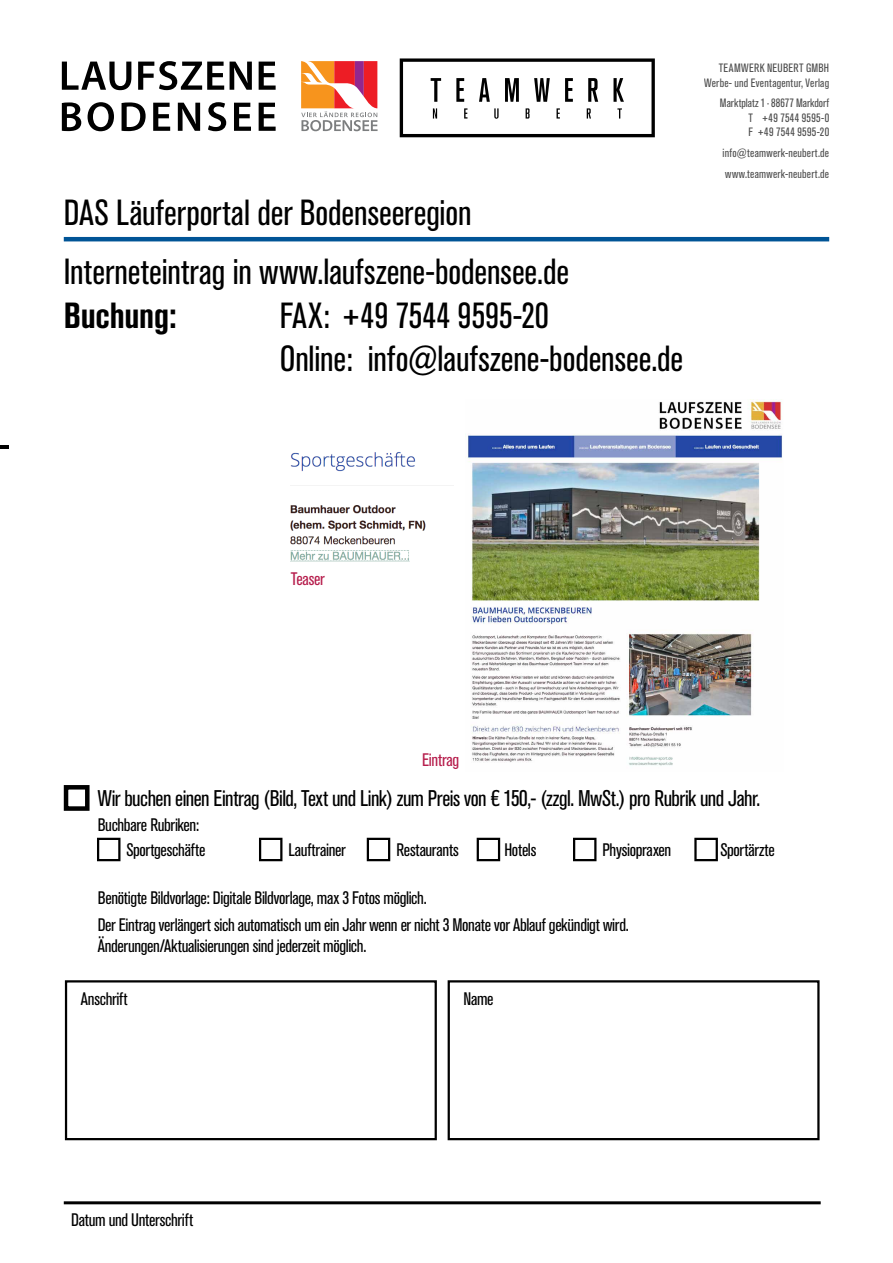
<style>
.page{position:relative;width:893px;height:1263px;background:#fff}
.page>*{position:absolute;margin:0;border:0;box-sizing:border-box;transform-origin:0 0}
.t1{font:condensed 36px/59.7px "Akzidenz Grotesk BQ";color:#000}
.t2{font:700 condensed 36px "Akzidenz Grotesk BQ";letter-spacing:-.005em;color:#000}
.t3{font:condensed 22.5px "Akzidenz Grotesk BQ";letter-spacing:-.02em;color:#000}
.t4{font:condensed 18px/27.5px "Akzidenz Grotesk BQ";letter-spacing:-.02em;color:#000}
.t5{font:condensed 18px "Akzidenz Grotesk BQ";letter-spacing:-.015em;color:#b61d4c}
.t6{font:condensed 12px/14.4px "Akzidenz Grotesk BQ";letter-spacing:.02em;color:#000;text-align:right}
</style>
<div class="page">
<svg style="left:400px;top:58px;width:255px;height:79px"></svg>
<svg style="left:0;top:445px;width:9px;height:3px"></svg>
<div style="left:64px;top:785px;width:26px;height:26px;border:4px solid #000"></div>
<div style="left:65px;top:980px;width:372px;height:160px;border:2px solid #000"></div>
<div style="left:448px;top:980px;width:372px;height:160px;border:2px solid #000"></div>
<hr style="left:64px;top:1201px;width:757px;height:3px;background:#000">
<img style="left:290px;top:452px;width:164px;height:110px">
<img style="left:465px;top:399px;width:317px;height:367px">
<svg style="left:301px;top:61px;width:77px;height:70px"></svg>
<svg style="left:62px;top:102px;width:214px;height:29px"></svg>
<svg style="left:62px;top:61px;width:214px;height:29px"></svg>
<hr style="left:64px;top:237px;width:765px;height:4px;background:#005496">
<div style="left:97px;top:838px;width:23px;height:23px;border:2px solid #000"></div>
<div style="left:259px;top:838px;width:23px;height:23px;border:2px solid #000"></div>
<div style="left:367px;top:838px;width:23px;height:23px;border:2px solid #000"></div>
<div style="left:477px;top:838px;width:23px;height:23px;border:2px solid #000"></div>
<div style="left:573px;top:838px;width:23px;height:23px;border:2px solid #000"></div>
<div style="left:694px;top:838px;width:24px;height:23px;border:2px solid #000"></div>
<h1 class="t1" style="left:64px;top:183px;width:507px">DAS Läuferportal der Bodenseeregion<br>Interneteintrag in www.laufszene-bodensee.de</h1>
<h1 class="t2" style="left:64px;top:294px;width:114px">Buchung:</h1>
<h1 class="t1" style="left:280px;top:294px;width:405px;line-height:43.2px">FAX: +49 7544 9595-20<br>Online: info@laufszene-bodensee.de</h1>
<p class="t6" style="left:704px;top:61px;width:126px">TEAMWERK NEUBERT GMBH<br>Werbe- und Eventagentur, Verlag</p>
<p class="t6" style="left:720px;top:96px;width:111px">Marktplatz 1 · 88677 Markdorf +49 7544 9595-0<br>F +49 7544 9595-20</p>
<p class="t6" style="left:722px;top:143px;width:108px;line-height:20.9px;text-align:left">info@teamwerk-neubert.de www.teamwerk-neubert.de</p>
<p class="t6" style="left:748px;top:111px;width:6px">T</p>
<p class="t5" style="left:291px;top:569px;width:35px">Teaser</p>
<p class="t5" style="left:422px;top:750px;width:39px">Eintrag</p>
<p class="t3" style="left:98px;top:786px;width:664px">Wir buchen einen Eintrag (Bild, Text und Link) zum Preis von € 150,- (zzgl. MwSt.) pro Rubrik und Jahr.</p>
<p class="t4" style="left:98px;top:811px;width:103px">Buchbare Rubriken:</p>
<p class="t4" style="left:126px;top:836px;width:81px">Sportgeschäfte</p>
<p class="t4" style="left:288px;top:836px;width:59px">Lauftrainer</p>
<p class="t4" style="left:396px;top:836px;width:64px">Restaurants</p>
<p class="t4" style="left:504px;top:836px;width:33px">Hotels</p>
<p class="t4" style="left:602px;top:836px;width:70px">Physiopraxen</p>
<p class="t4" style="left:720px;top:836px;width:56px">Sportärzte</p>
<p class="t4" style="left:98px;top:884px;width:532px">Benötigte Bildvorlage: Digitale Bildvorlage, max 3 Fotos möglich.<br>Der Eintrag verlängert sich automatisch um ein Jahr wenn er nicht 3 Monate vor Ablauf gekündigt wird.</p>
<p class="t4" style="left:98px;top:933px;width:270px">Änderungen/Aktualisierungen sind jederzeit möglich.</p>
<p class="t4" style="left:81px;top:985px;width:48px">Anschrift</p>
<p class="t4" style="left:463px;top:985px;width:32px">Name</p>
<p class="t4" style="left:71px;top:1206px;width:123px">Datum und Unterschrift</p>
</div>
